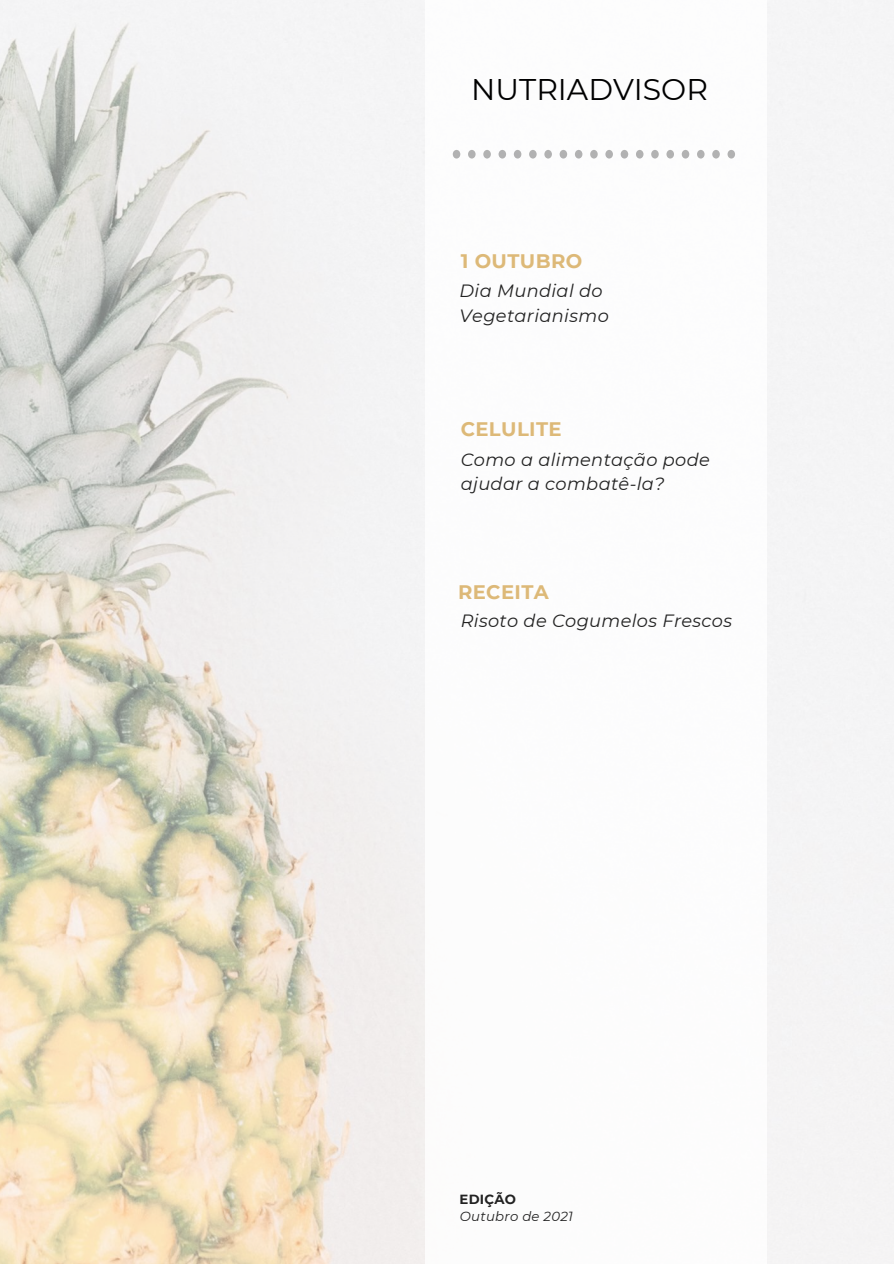
<style>
.page{position:relative;width:894px;height:1264px;background:#fff}
.page>*{position:absolute;margin:0;border:0;box-sizing:border-box;transform-origin:0 0}
.t1{font:29.85px "Montserrat";color:#000}
.t2{font:700 19.5px "Montserrat";letter-spacing:.02em;color:#ddb978}
.t3{font:italic 17.7px/24.8px "Montserrat";letter-spacing:.02em;color:#222}
.t4{font:italic 13.2px "Montserrat";letter-spacing:.02em;color:#222}
.t5{font:700 13.2px "Montserrat";letter-spacing:.02em;color:#222}
</style>
<div class="page">
<img style="left:0;top:0;width:893px;height:1263px">
<div style="left:425px;top:0;width:340px;height:1263px;background:#fff"></div>
<div style="left:529px;top:150px;width:7px;height:9px;background:#b2b2b2;border-radius:50%"></div>
<div style="left:544px;top:150px;width:7px;height:9px;background:#b2b2b2;border-radius:50%"></div>
<svg style="left:513px;top:150px;width:8px;height:9px"></svg>
<svg style="left:574px;top:150px;width:8px;height:9px"></svg>
<svg style="left:452px;top:150px;width:8px;height:8px"></svg>
<div style="left:590px;top:150px;width:7px;height:9px;background:#b1b1b2;border-radius:50%"></div>
<div style="left:468px;top:150px;width:7px;height:9px;background:#b2b2b2;border-radius:50%"></div>
<div style="left:483px;top:150px;width:7px;height:9px;background:#b2b2b2;border-radius:50%"></div>
<svg style="left:498px;top:150px;width:8px;height:9px"></svg>
<svg style="left:559px;top:150px;width:8px;height:9px"></svg>
<svg style="left:681px;top:150px;width:8px;height:9px"></svg>
<svg style="left:696px;top:150px;width:8px;height:9px"></svg>
<div style="left:712px;top:150px;width:7px;height:9px;background:#b2b2b2;border-radius:50%"></div>
<div style="left:727px;top:150px;width:7px;height:9px;background:#b2b2b2;border-radius:50%"></div>
<div style="left:666px;top:150px;width:7px;height:9px;background:#b2b2b2;border-radius:50%"></div>
<svg style="left:620px;top:150px;width:8px;height:9px"></svg>
<svg style="left:635px;top:150px;width:8px;height:9px"></svg>
<div style="left:605px;top:150px;width:7px;height:9px;background:#b1b1b2;border-radius:50%"></div>
<div style="left:651px;top:150px;width:7px;height:9px;background:#b2b2b2;border-radius:50%"></div>
<p class="t1" style="left:471px;top:71px;width:238px">NUTRIADVISOR</p>
<p class="t2" style="left:460px;top:249px;width:123px">1 OUTUBRO</p>
<p class="t3" style="left:459px;top:279px;width:151px">Dia Mundial do<br>Vegetarianismo</p>
<p class="t2" style="left:460px;top:417px;width:102px">CELULITE</p>
<p class="t3" style="left:460px;top:447px;width:250px">Como a alimentação pode ajudar a combatê-la?</p>
<p class="t2" style="left:458px;top:579px;width:92px">RECEITA</p>
<p class="t3" style="left:460px;top:608px;width:273px">Risoto de Cogumelos Frescos</p>
<p class="t5" style="left:459px;top:1191px;width:58px">EDIÇÃO</p>
<p class="t4" style="left:460px;top:1208px;width:115px">Outubro de 2021</p>
</div>
